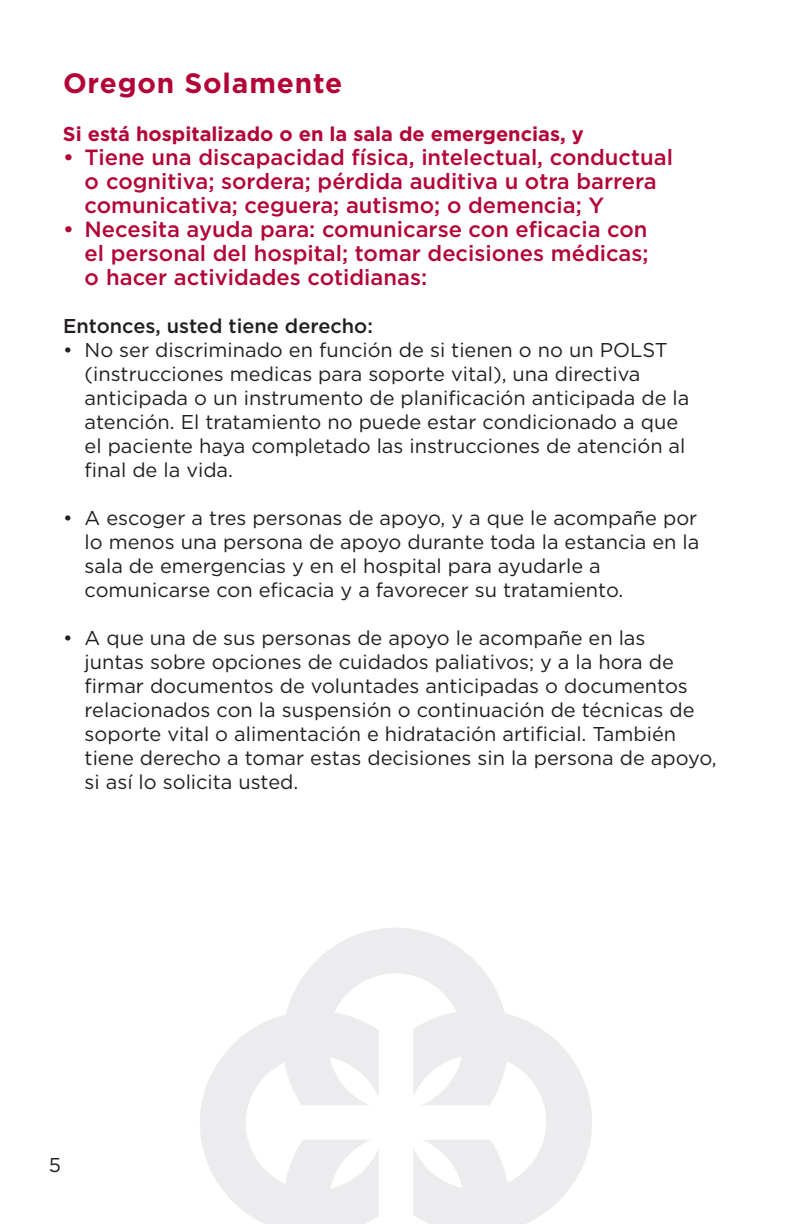
<style>
.page{position:relative;width:792px;height:1224px;background:#fff}
.page>*{position:absolute;margin:0;border:0;box-sizing:border-box;transform-origin:0 0}
.t1{font:700 28px "Gotham";letter-spacing:.03em;color:#b30437}
.t2{font:500 22px/24px "Gotham";color:#b30437}
.t3{font:20px/24px "Gotham";color:#231f20}
.t4{font:700 20px "Gotham";color:#b30437}
.t5{font:500 20px "Gotham";color:#231f20}
</style>
<div class="page">
<svg style="left:200px;top:928px;width:392px;height:296px;fill:#f4f4f5"></svg>
<h1 class="t1" style="left:63px;top:65px;width:281px">Oregon Solamente</h1>
<p class="t4" style="left:63px;top:121px;width:522px">Si está hospitalizado o en la sala de emergencias, y</p>
<p class="t2" style="left:85px;top:145px;width:590px;text-indent:-22px">• Tiene una discapacidad física, intelectual, conductual o cognitiva; sordera; pérdida auditiva u otra barrera comunicativa; ceguera; autismo; o demencia; Y</p>
<p class="t2" style="left:85px;top:217px;width:566px;text-align:justify;text-indent:-22px">• Necesita ayuda para: comunicarse con eficacia con el personal del hospital; tomar decisiones médicas; o hacer actividades cotidianas:</p>
<p class="t5" style="left:63px;top:313px;width:312px">Entonces, usted tiene derecho:</p>
<p class="t3" style="left:85px;top:338px;width:606px;text-indent:-22px">• No ser discriminado en función de si tienen o no un POLST (instrucciones medicas para soporte vital), una directiva anticipada o un instrumento de planificación anticipada de la atención. El tratamiento no puede estar condicionado a que el paciente haya completado las instrucciones de atención al final de la vida.</p>
<p class="t3" style="left:85px;top:506px;width:616px;text-indent:-22px">• A escoger a tres personas de apoyo, y a que le acompañe por lo menos una persona de apoyo durante toda la estancia en la sala de emergencias y en el hospital para ayudarle a comunicarse con eficacia y a favorecer su tratamiento.</p>
<p class="t3" style="left:85px;top:626px;width:634px;text-indent:-22px">• A que una de sus personas de apoyo le acompañe en las<br>juntas sobre opciones de cuidados paliativos; y a la hora de firmar documentos de voluntades anticipadas o documentos relacionados con la suspensión o continuación de técnicas de soporte vital o alimentación e hidratación artificial. También tiene derecho a tomar estas decisiones sin la persona de apoyo, si así lo solicita usted.</p>
<p class="t3" style="left:49px;top:1153px;width:14px">5</p>
</div>
